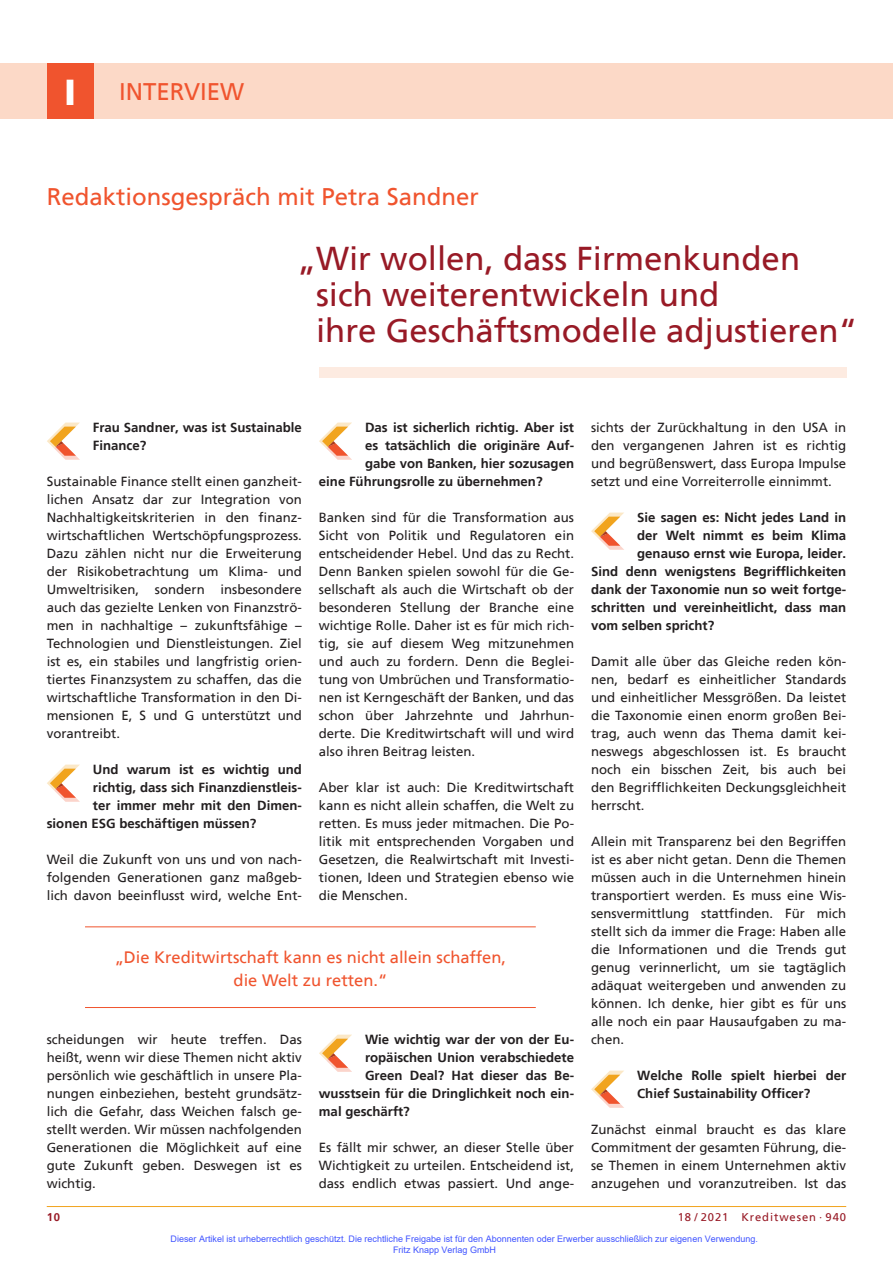
<style>
.page{position:relative;width:893px;height:1263px;background:#fff}
.page>*{position:absolute;margin:0;border:0;box-sizing:border-box;transform-origin:0 0}
.t1{font:33px/36px "Frutiger";color:#981a26}
.t2{font:24px "Frutiger";color:#f0542e}
.t3{font:16.5px/22.5px "Frutiger";color:#f0542e;text-align:center}
.t4{font:13.2px/18px "Frutiger";color:#231f20;text-align:justify}
.t5{font:700 13.2px/18px "Frutiger";color:#231f20}
.t6{font:11.25px "Frutiger";letter-spacing:.08em;color:#981a26}
.t7{font:700 11.25px "Frutiger";color:#981a26}
.t8{font:9px/10.8px "Arial";color:#4054ff}
.s1{font-weight:900;font-size:36px;color:#fff}
</style>
<div class="page">
<div style="left:0;top:64px;width:893px;height:55px;background:#fcd9c7"></div>
<div style="left:47px;top:64px;width:47px;height:55px;background:#f0542e"></div>
<div style="left:319px;top:368px;width:527px;height:10px;background:#fdebe1"></div>
<hr style="left:47px;top:1206px;width:799px;height:1px;background:#f1a31e">
<svg style="left:47px;top:422px;width:33px;height:38px"></svg>
<svg style="left:47px;top:764px;width:33px;height:38px"></svg>
<svg style="left:319px;top:422px;width:33px;height:38px"></svg>
<svg style="left:319px;top:1034px;width:33px;height:38px"></svg>
<svg style="left:591px;top:512px;width:33px;height:38px"></svg>
<svg style="left:591px;top:1070px;width:33px;height:38px"></svg>
<hr style="left:85px;top:926px;width:451px;height:1px;background:#f0542e">
<hr style="left:85px;top:1007px;width:451px;height:1px;background:#f0542e">
<h2 class="t2" style="left:64px;top:81px;width:181px"><span class="s1">I</span> INTERVIEW</h2>
<h2 class="t2" style="left:47px;top:186px;width:434px">Redaktionsgespräch mit Petra Sandner</h2>
<h1 class="t1" style="left:316px;top:242px;width:543px;text-indent:-18px">„Wir wollen, dass Firmenkunden sich weiterentwickeln und<br>ihre Geschäftsmodelle adjustieren“</h1>
<p class="t5" style="left:93px;top:419px;width:210px">Frau Sandner, was ist Sustainable<br>Finance?</p>
<p class="t4" style="left:47px;top:473px;width:257px">Sustainable Finance stellt einen ganzheit&shy;lichen Ansatz dar zur Integration von Nachhaltigkeitskriterien in den finanz&shy;wirtschaftlichen Wertschöpfungsprozess.<br>Dazu zählen nicht nur die Erweiterung der Risikobetrachtung um Klima- und Umweltrisiken, sondern insbesondere auch das gezielte Lenken von Finanzströ&shy;men in nachhaltige – zukunftsfähige – Technologien und Dienstleistungen. Ziel ist es, ein stabiles und langfristig orien&shy;tiertes Finanzsystem zu schaffen, das die wirtschaftliche Transformation in den Di&shy;mensionen E, S und G unterstützt und vorantreibt.</p>
<p class="t5" style="left:93px;top:761px;width:210px">Und warum ist es wichtig und</p>
<p class="t5" style="left:93px;top:779px;width:210px">richtig, dass sich Finanzdienstleis-</p>
<p class="t5" style="left:93px;top:797px;width:210px">ter immer mehr mit den Dimen-</p>
<p class="t5" style="left:47px;top:815px;width:211px">sionen ESG beschäftigen müssen?</p>
<p class="t4" style="left:47px;top:851px;width:257px">Weil die Zukunft von uns und von nach&shy;folgenden Generationen ganz maßgeb&shy;lich davon beeinflusst wird, welche Ent-</p>
<p class="t5" style="left:365px;top:419px;width:210px">Das ist sicherlich richtig. Aber ist</p>
<p class="t5" style="left:365px;top:437px;width:210px">es tatsächlich die originäre Auf-</p>
<p class="t5" style="left:365px;top:455px;width:210px">gabe von Banken, hier sozusagen</p>
<p class="t5" style="left:319px;top:473px;width:225px">eine Führungsrolle zu übernehmen?</p>
<p class="t4" style="left:319px;top:509px;width:257px">Banken sind für die Transformation aus Sicht von Politik und Regulatoren ein entscheidender Hebel. Und das zu Recht.<br>Denn Banken spielen sowohl für die Ge&shy;sellschaft als auch die Wirtschaft ob der besonderen Stellung der Branche eine wichtige Rolle. Daher ist es für mich rich&shy;tig, sie auf diesem Weg mitzunehmen und auch zu fordern. Denn die Beglei&shy;tung von Umbrüchen und Transformatio&shy;nen ist Kerngeschäft der Banken, und das schon über Jahrzehnte und Jahrhun&shy;derte. Die Kreditwirtschaft will und wird also ihren Beitrag leisten.</p>
<p class="t4" style="left:319px;top:779px;width:257px">Aber klar ist auch: Die Kreditwirtschaft kann es nicht allein schaffen, die Welt zu retten. Es muss jeder mitmachen. Die Po&shy;litik mit entsprechenden Vorgaben und Gesetzen, die Realwirtschaft mit Investi&shy;tionen, Ideen und Strategien ebenso wie die Menschen.</p>
<p class="t3" style="left:115px;top:947px;width:393px">„Die Kreditwirtschaft kann es nicht allein schaffen, die Welt zu retten.“</p>
<p class="t4" style="left:47px;top:1031px;width:257px">scheidungen wir heute treffen. Das heißt, wenn wir diese Themen nicht aktiv persönlich wie geschäftlich in unsere Pla&shy;nungen einbeziehen, besteht grundsätz&shy;lich die Gefahr, dass Weichen falsch ge&shy;stellt werden. Wir müssen nachfolgenden Generationen die Möglichkeit auf eine gute Zukunft geben. Deswegen ist es wichtig.</p>
<p class="t5" style="left:365px;top:1031px;width:210px">Wie wichtig war der von der Eu-</p>
<p class="t5" style="left:365px;top:1049px;width:210px">ropäischen Union verabschiedete</p>
<p class="t5" style="left:365px;top:1067px;width:210px">Green Deal? Hat dieser das Be-</p>
<p class="t5" style="left:319px;top:1085px;width:257px">wusstsein für die Dringlichkeit noch ein-</p>
<p class="t5" style="left:319px;top:1103px;width:92px">mal geschärft?</p>
<p class="t4" style="left:319px;top:1139px;width:257px">Es fällt mir schwer, an dieser Stelle über Wichtigkeit zu urteilen. Entscheidend ist, dass endlich etwas passiert. Und ange-</p>
<p class="t4" style="left:591px;top:419px;width:257px">sichts der Zurückhaltung in den USA in den vergangenen Jahren ist es richtig und begrüßenswert, dass Europa Impulse setzt und eine Vorreiterrolle einnimmt.</p>
<p class="t5" style="left:637px;top:509px;width:210px">Sie sagen es: Nicht jedes Land in</p>
<p class="t5" style="left:637px;top:527px;width:210px">der Welt nimmt es beim Klima</p>
<p class="t5" style="left:637px;top:545px;width:210px">genauso ernst wie Europa, leider.</p>
<p class="t5" style="left:591px;top:563px;width:257px">Sind denn wenigstens Begrifflichkeiten</p>
<p class="t5" style="left:591px;top:581px;width:257px">dank der Taxonomie nun so weit fortge-</p>
<p class="t5" style="left:591px;top:599px;width:257px">schritten und vereinheitlicht, dass man</p>
<p class="t5" style="left:591px;top:617px;width:125px">vom selben spricht?</p>
<p class="t4" style="left:591px;top:653px;width:257px">Damit alle über das Gleiche reden kön&shy;nen, bedarf es einheitlicher Standards und einheitlicher Messgrößen. Da leistet die Taxonomie einen enorm großen Bei&shy;trag, auch wenn das Thema damit kei&shy;neswegs abgeschlossen ist. Es braucht noch ein bisschen Zeit, bis auch bei den Begrifflichkeiten Deckungsgleichheit herrscht.</p>
<p class="t4" style="left:591px;top:833px;width:257px">Allein mit Transparenz bei den Begriffen ist es aber nicht getan. Denn die Themen müssen auch in die Unternehmen hinein transportiert werden. Es muss eine Wis&shy;sensvermittlung stattfinden. Für mich stellt sich da immer die Frage: Haben alle die Informationen und die Trends gut genug verinnerlicht, um sie tagtäglich adäquat weitergeben und anwenden zu können. Ich denke, hier gibt es für uns alle noch ein paar Hausaufgaben zu ma&shy;chen.</p>
<p class="t5" style="left:637px;top:1067px;width:210px">Welche Rolle spielt hierbei der<br>Chief Sustainability Officer?</p>
<p class="t4" style="left:591px;top:1121px;width:257px">Zunächst einmal braucht es das klare Commitment der gesamten Führung, die&shy;se Themen in einem Unternehmen aktiv anzugehen und voranzutreiben. Ist das</p>
<p class="t7" style="left:47px;top:1211px;width:15px">10</p>
<p class="t6" style="left:678px;top:1211px;width:170px">18 / 2021 Kreditwesen · 940</p>
<p class="t8" style="left:393px;top:1233px;width:366px;text-indent:-223px">Dieser Artikel ist urheberrechtlich geschützt. Die rechtliche Freigabe ist für den Abonnenten oder Erwerber ausschließlich zur eigenen Verwendung.<br>Fritz Knapp Verlag GmbH</p>
</div>
